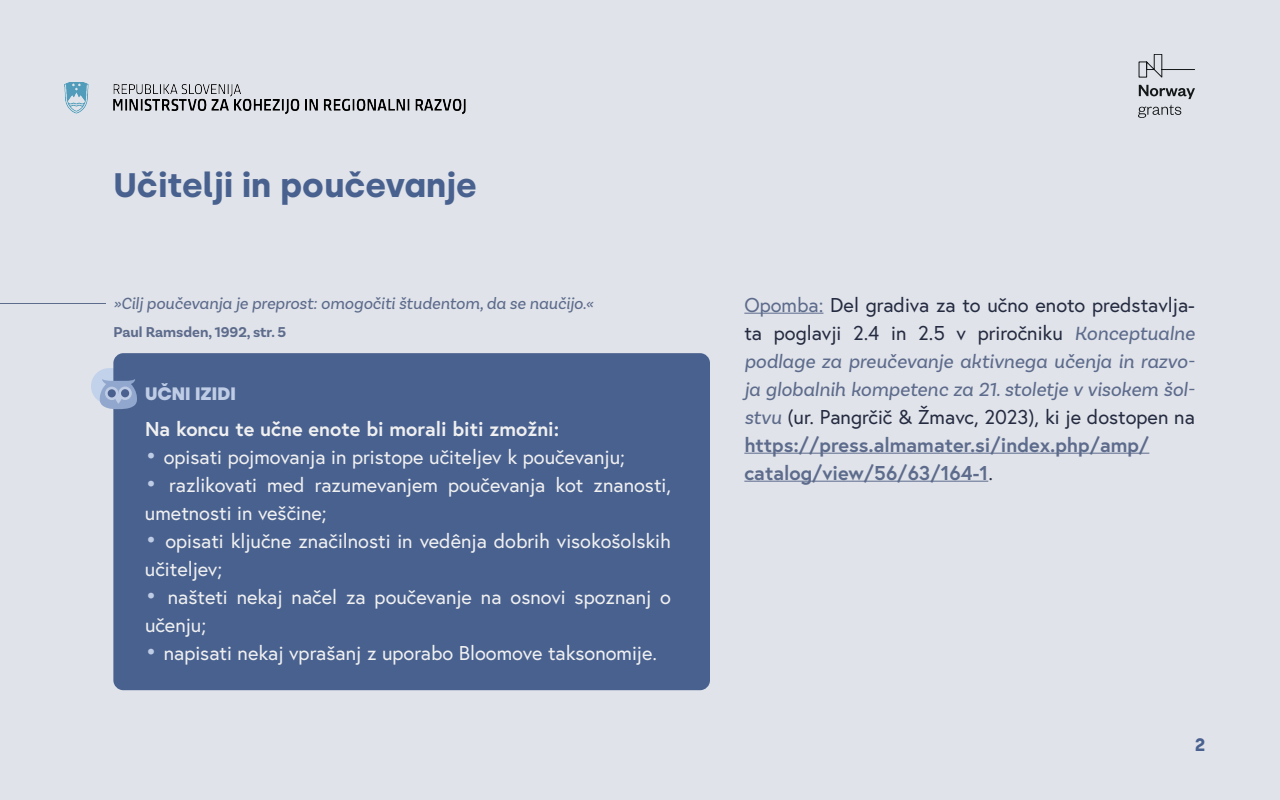
<style>
.page{position:relative;width:1280px;height:800px;background:#e0e3e9}
.page>*{position:absolute;margin:0;border:0;box-sizing:border-box;transform-origin:0 0}
.t1{font:700 34px "Silka";color:#49618f}
.t2{font:20px/28px "Europa";color:#f0f0f0}
.t3{font:700 20px/28px "Europa";color:#5d6b8c}
.t4{font:italic 20px/28px "Basic Sans";color:#5d6b8c}
.t5{font:20px/28px "Europa";color:#252b41}
.t6{font:700 20px "Europa";color:#f0f0f0}
.t7{font:900 18px "Silka";color:#bfcce5}
.t8{font:700 18px "Silka";color:#49618f}
.t9{font:italic 17px "Basic Sans";color:#5d6b8c}
.t10{font:700 15px "Basic Sans";color:#5d6b8c}
.s1{font-size:24px;color:#bfcce5}
.s2{color:#5d6b8c}
.s3{font-family:"Basic Sans";font-style:italic;color:#5d6b8c}
.s4{font-family:"Basic Sans";font-weight:400;font-style:italic}
.s5{font-weight:400;color:#252b41}
</style>
<div class="page">
<div style="left:91px;top:368px;width:40px;height:36px;background:#c2d2eb;border-radius:18px"></div>
<svg style="left:1138px;top:54px;width:57px;height:24px"></svg>
<svg style="left:1139px;top:85px;width:56px;height:14px"></svg>
<svg style="left:1138px;top:105px;width:43px;height:13px"></svg>
<img style="left:64px;top:82px;width:402px;height:33px">
<hr style="left:0;top:303px;width:106px;height:1px;background:#5d6b8c">
<div style="left:113px;top:353px;width:597px;height:337px;background:#49618f;border-radius:10px"></div>
<svg style="left:99px;top:379px;width:38px;height:30px"></svg>
<svg style="left:118px;top:387px;width:14px;height:13px"></svg>
<svg style="left:105px;top:387px;width:13px;height:13px"></svg>
<div style="left:108px;top:389px;width:8px;height:8px;background:#4a618f;border-radius:50%"></div>
<div style="left:121px;top:389px;width:8px;height:8px;background:#4a618f;border-radius:50%"></div>
<hr style="left:744px;top:313px;width:80px;height:1px;background:#5d6b8c">
<hr style="left:744px;top:453px;width:405px;height:1px;background:#5d6b8c">
<hr style="left:744px;top:481px;width:244px;height:1px;background:#5d6b8c">
<h1 class="t1" style="left:113px;top:165px;width:365px">Učitelji in poučevanje</h1>
<p class="t9" style="left:113px;top:293px;width:482px">»Cilj poučevanja je preprost: omogočiti študentom, da se naučijo.«</p>
<p class="t10" style="left:113px;top:323px;width:174px">Paul Ramsden, 1992, str. 5</p>
<p class="t7" style="left:145px;top:383px;width:92px">UČNI IZIDI</p>
<p class="t6" style="left:145px;top:416px;width:416px">Na koncu te učne enote bi morali biti zmožni:</p>
<p class="t2" style="left:145px;top:443px;width:481px"><span class="s1">•</span> opisati pojmovanja in pristope učiteljev k poučevanju;</p>
<p class="t2" style="left:145px;top:471px;width:528px"><span class="s1">•</span> razlikovati med razumevanjem poučevanja kot znanosti, umetnosti in veščine;</p>
<p class="t2" style="left:145px;top:527px;width:527px"><span class="s1">•</span> opisati ključne značilnosti in vedênja dobrih visokošolskih učiteljev;</p>
<p class="t2" style="left:145px;top:583px;width:527px"><span class="s1">•</span> našteti nekaj načel za poučevanje na osnovi spoznanj o učenju;</p>
<p class="t2" style="left:145px;top:639px;width:514px"><span class="s1">•</span> napisati nekaj vprašanj z uporabo Bloomove taksonomije.</p>
<p class="t5" style="left:744px;top:290px;width:452px"><span class="s2">Opomba:</span> Del gradiva za to učno enoto predstavlja&shy;ta poglavji 2.4 in 2.5 v priročniku <span class="s3">Konceptualne</span></p>
<p class="t4" style="left:744px;top:347px;width:452px">podlage za preučevanje aktivnega učenja in razvo&shy;ja globalnih kompetenc za 21. stoletje v visokem šol-</p>
<p class="t3" style="left:744px;top:402px;width:452px"><span class="s4">stvu</span> <span class="s5">(ur. Pangrčič &amp; Žmavc, 2023), ki je dostopen na </span>https://press.almamater.si/index.php/amp/ catalog/view/56/63/164-1<span class="s5">.</span></p>
<p class="t8" style="left:1195px;top:734px;width:12px">2</p>
</div>
